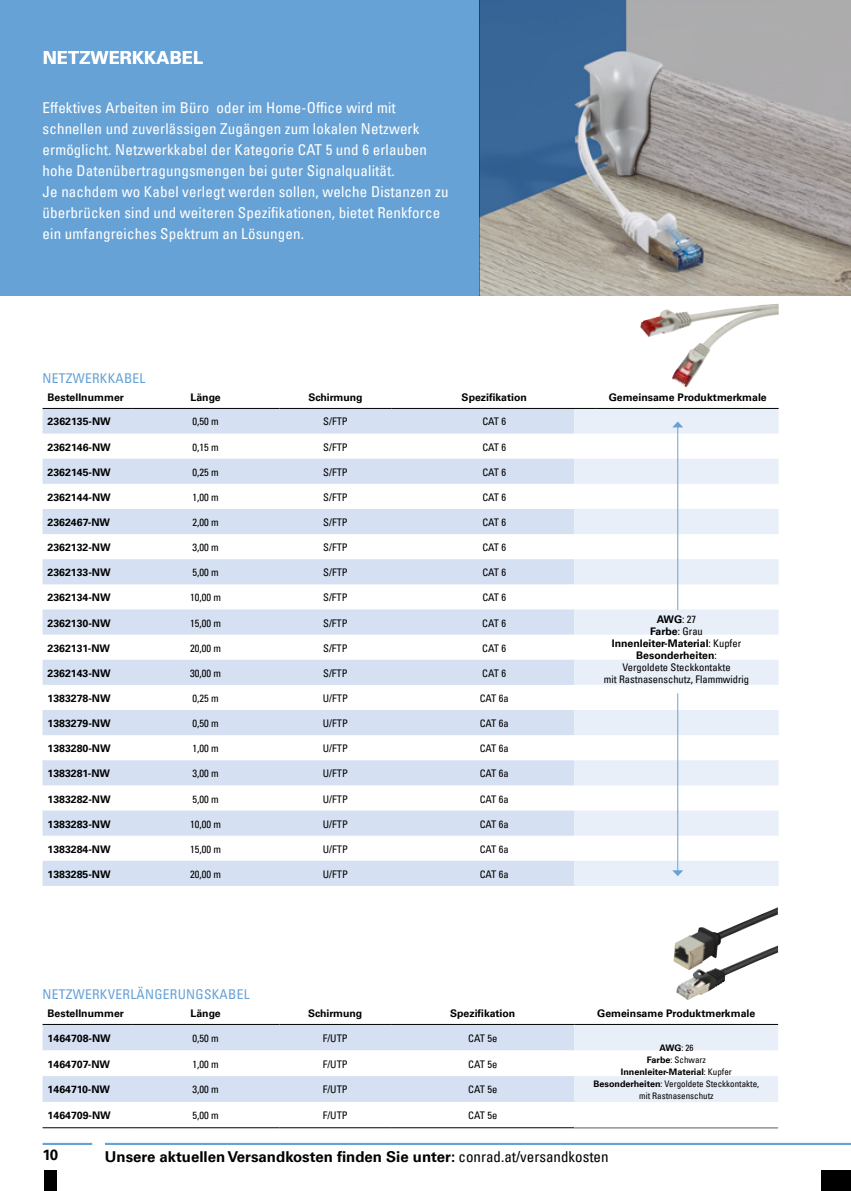
<style>
.page{position:relative;width:851px;height:1191px;background:#fff}
.page>*{position:absolute;margin:0;border:0;box-sizing:border-box;transform-origin:0 0}
.t1{font:700 18px "Univers LT Pro 65";letter-spacing:.01em;color:#fff}
.t2{font:condensed 15px/21px "Univers LT Pro";letter-spacing:.01em;color:#fff}
.t3{font:700 15px "Univers LT Pro 65";color:#000}
.t4{font:condensed 13.5px "Univers LT Pro";letter-spacing:.02em;color:#67a2d6}
.t5{font:700 10.5px/12px "Univers LT Pro 65";color:#000;text-align:center}
.t6{font:condensed 10.5px/12px "Univers LT Pro";color:#000;text-align:center}
.t7{font:condensed 9px/12px "Univers LT Pro";color:#000;text-align:center}
.t8{font:700 9px "Univers LT Pro 65";color:#000}
.s1{font-family:"Univers LT Pro";font-weight:400;font-stretch:condensed}
.s2{font-family:"Univers LT Pro 65";font-weight:700;font-stretch:normal}
</style>
<div class="page">
<hr style="left:43px;top:1142px;width:49px;height:3px;background:#67a2d6">
<hr style="left:105px;top:1142px;width:745px;height:3px;background:#67a2d6">
<div style="left:44px;top:1170px;width:13px;height:21px;background:#000"></div>
<div style="left:821px;top:1170px;width:29px;height:21px;background:#000"></div>
<img style="left:479px;top:0;width:371px;height:296px">
<div style="left:0;top:0;width:479px;height:296px;background:#67a2d6"></div>
<svg style="left:43px;top:409px;width:531px;height:477px;fill:#d5e1f2"></svg>
<hr style="left:43px;top:408px;width:89px;height:1px;background:#000">
<hr style="left:132px;top:408px;width:147px;height:1px;background:#000">
<hr style="left:279px;top:408px;width:112px;height:1px;background:#000">
<hr style="left:391px;top:408px;width:205px;height:1px;background:#000">
<hr style="left:596px;top:408px;width:182px;height:1px;background:#000">
<div style="left:574px;top:409px;width:204px;height:477px;background:linear-gradient(to right,#f3f6fb,#f3f6fb)"></div>
<svg style="left:43px;top:1023px;width:735px;height:1px"></svg>
<svg style="left:43px;top:1025px;width:531px;height:77px;fill:#d5e1f2"></svg>
<hr style="left:43px;top:1127px;width:89px;height:1px;background:#000">
<hr style="left:132px;top:1127px;width:147px;height:1px;background:#000">
<hr style="left:279px;top:1127px;width:112px;height:1px;background:#000">
<hr style="left:391px;top:1127px;width:183px;height:1px;background:#000">
<hr style="left:574px;top:1127px;width:204px;height:1px;background:#000">
<hr style="left:43px;top:1024px;width:89px;height:1px;background:#000">
<hr style="left:132px;top:1024px;width:147px;height:1px;background:#000">
<hr style="left:279px;top:1024px;width:112px;height:1px;background:#000">
<hr style="left:391px;top:1024px;width:183px;height:1px;background:#000">
<div style="left:574px;top:1024px;width:204px;height:103px;background:linear-gradient(to right,#f4f7fb,#f4f7fb)"></div>
<hr style="left:677px;top:426px;width:1px;height:184px;background:#67a2d6">
<svg style="left:672px;top:421px;width:11px;height:6px"></svg>
<hr style="left:677px;top:693px;width:1px;height:178px;background:#67a2d6">
<svg style="left:672px;top:870px;width:11px;height:6px"></svg>
<img style="left:673px;top:907px;width:104px;height:55px">
<img style="left:675px;top:945px;width:103px;height:55px">
<img style="left:640px;top:306px;width:113px;height:31px">
<h1 class="t1" style="left:43px;top:45px;width:162px">NETZWERKKABEL</h1>
<p class="t2" style="left:43px;top:97px;width:407px">Effektives Arbeiten im Büro oder im Home-Office wird mit schnellen und zuverlässigen Zugängen zum lokalen Netzwerk ermöglicht. Netzwerkkabel der Kategorie CAT 5 und 6 erlauben hohe Datenübertragungsmengen bei guter Signalqualität.<br>Je nachdem wo Kabel verlegt werden sollen, welche Distanzen zu überbrücken sind und weiteren Spezifikationen, bietet Renkforce ein umfangreiches Spektrum an Lösungen.</p>
<p class="t4" style="left:43px;top:369px;width:105px">NETZWERKKABEL</p>
<p class="t5" style="left:48px;top:391px;width:78px">Bestellnummer</p>
<p class="t5" style="left:190px;top:391px;width:32px">Länge</p>
<p class="t5" style="left:308px;top:391px;width:56px">Schirmung</p>
<p class="t5" style="left:461px;top:391px;width:67px">Spezifikation</p>
<p class="t5" style="left:608px;top:391px;width:160px">Gemeinsame Produktmerkmale</p>
<p class="t5" style="left:48px;top:415px;width:65px">2362135-NW</p>
<p class="t6" style="left:192px;top:415px;width:28px">0,50 m</p>
<p class="t6" style="left:323px;top:415px;width:26px">S/FTP</p>
<p class="t6" style="left:482px;top:415px;width:25px">CAT 6</p>
<p class="t5" style="left:48px;top:440px;width:65px">2362146-NW</p>
<p class="t6" style="left:192px;top:440px;width:28px">0,15 m</p>
<p class="t6" style="left:323px;top:440px;width:26px">S/FTP</p>
<p class="t6" style="left:482px;top:440px;width:25px">CAT 6</p>
<p class="t5" style="left:48px;top:465px;width:65px">2362145-NW</p>
<p class="t6" style="left:192px;top:466px;width:28px">0,25 m</p>
<p class="t6" style="left:323px;top:466px;width:26px">S/FTP</p>
<p class="t6" style="left:482px;top:466px;width:25px">CAT 6</p>
<p class="t5" style="left:48px;top:490px;width:65px">2362144-NW</p>
<p class="t6" style="left:192px;top:491px;width:28px">1,00 m</p>
<p class="t6" style="left:323px;top:491px;width:26px">S/FTP</p>
<p class="t6" style="left:482px;top:491px;width:25px">CAT 6</p>
<p class="t5" style="left:48px;top:516px;width:64px">2362467-NW</p>
<p class="t6" style="left:192px;top:516px;width:28px">2,00 m</p>
<p class="t6" style="left:323px;top:516px;width:26px">S/FTP</p>
<p class="t6" style="left:482px;top:516px;width:25px">CAT 6</p>
<p class="t5" style="left:48px;top:541px;width:65px">2362132-NW</p>
<p class="t6" style="left:192px;top:541px;width:28px">3,00 m</p>
<p class="t6" style="left:323px;top:541px;width:26px">S/FTP</p>
<p class="t6" style="left:482px;top:541px;width:25px">CAT 6</p>
<p class="t5" style="left:48px;top:566px;width:65px">2362133-NW</p>
<p class="t6" style="left:192px;top:566px;width:28px">5,00 m</p>
<p class="t6" style="left:323px;top:566px;width:26px">S/FTP</p>
<p class="t6" style="left:482px;top:566px;width:25px">CAT 6</p>
<p class="t5" style="left:48px;top:591px;width:65px">2362134-NW</p>
<p class="t6" style="left:190px;top:591px;width:32px">10,00 m</p>
<p class="t6" style="left:323px;top:591px;width:26px">S/FTP</p>
<p class="t6" style="left:482px;top:591px;width:25px">CAT 6</p>
<p class="t5" style="left:48px;top:616px;width:65px">2362130-NW</p>
<p class="t6" style="left:190px;top:616px;width:32px">15,00 m</p>
<p class="t6" style="left:323px;top:616px;width:26px">S/FTP</p>
<p class="t6" style="left:482px;top:616px;width:25px">CAT 6</p>
<p class="t5" style="left:48px;top:641px;width:64px">2362131-NW</p>
<p class="t6" style="left:190px;top:641px;width:32px">20,00 m</p>
<p class="t6" style="left:323px;top:641px;width:26px">S/FTP</p>
<p class="t6" style="left:482px;top:641px;width:25px">CAT 6</p>
<p class="t5" style="left:48px;top:666px;width:65px">2362143-NW</p>
<p class="t6" style="left:190px;top:667px;width:32px">30,00 m</p>
<p class="t6" style="left:323px;top:667px;width:26px">S/FTP</p>
<p class="t6" style="left:482px;top:667px;width:25px">CAT 6</p>
<p class="t5" style="left:48px;top:691px;width:65px">1383278-NW</p>
<p class="t6" style="left:192px;top:692px;width:28px">0,25 m</p>
<p class="t6" style="left:323px;top:692px;width:27px">U/FTP</p>
<p class="t6" style="left:479px;top:692px;width:30px">CAT 6a</p>
<p class="t5" style="left:48px;top:717px;width:65px">1383279-NW</p>
<p class="t6" style="left:192px;top:717px;width:28px">0,50 m</p>
<p class="t6" style="left:323px;top:717px;width:27px">U/FTP</p>
<p class="t6" style="left:479px;top:717px;width:30px">CAT 6a</p>
<p class="t5" style="left:48px;top:742px;width:65px">1383280-NW</p>
<p class="t6" style="left:192px;top:742px;width:28px">1,00 m</p>
<p class="t6" style="left:323px;top:742px;width:27px">U/FTP</p>
<p class="t6" style="left:479px;top:742px;width:30px">CAT 6a</p>
<p class="t5" style="left:48px;top:767px;width:64px">1383281-NW</p>
<p class="t6" style="left:192px;top:767px;width:28px">3,00 m</p>
<p class="t6" style="left:323px;top:767px;width:27px">U/FTP</p>
<p class="t6" style="left:479px;top:767px;width:30px">CAT 6a</p>
<p class="t5" style="left:48px;top:792px;width:65px">1383282-NW</p>
<p class="t6" style="left:192px;top:792px;width:28px">5,00 m</p>
<p class="t6" style="left:323px;top:792px;width:27px">U/FTP</p>
<p class="t6" style="left:479px;top:792px;width:30px">CAT 6a</p>
<p class="t5" style="left:48px;top:817px;width:65px">1383283-NW</p>
<p class="t6" style="left:190px;top:817px;width:32px">10,00 m</p>
<p class="t6" style="left:323px;top:817px;width:27px">U/FTP</p>
<p class="t6" style="left:479px;top:817px;width:30px">CAT 6a</p>
<p class="t5" style="left:48px;top:842px;width:65px">1383284-NW</p>
<p class="t6" style="left:190px;top:842px;width:32px">15,00 m</p>
<p class="t6" style="left:323px;top:842px;width:27px">U/FTP</p>
<p class="t6" style="left:479px;top:842px;width:30px">CAT 6a</p>
<p class="t5" style="left:48px;top:867px;width:65px">1383285-NW</p>
<p class="t6" style="left:190px;top:868px;width:32px">20,00 m</p>
<p class="t6" style="left:323px;top:868px;width:27px">U/FTP</p>
<p class="t6" style="left:479px;top:868px;width:30px">CAT 6a</p>
<p class="t5" style="left:611px;top:612px;width:131px">AWG<span class="s1">: 27<br></span>Farbe<span class="s1">: Grau<br></span>Innenleiter-Material<span class="s1">: Kupfer<br></span>Besonderheiten<span class="s1">:</span></p>
<p class="t6" style="left:603px;top:661px;width:147px">Vergoldete Steckkontakte<br>mit Rastnasenschutz, Flammwidrig</p>
<p class="t4" style="left:43px;top:985px;width:209px">NETZWERKVERLÄNGERUNGSKABEL</p>
<p class="t5" style="left:48px;top:1007px;width:78px">Bestellnummer</p>
<p class="t5" style="left:190px;top:1007px;width:32px">Länge</p>
<p class="t5" style="left:308px;top:1007px;width:56px">Schirmung</p>
<p class="t5" style="left:450px;top:1007px;width:67px">Spezifikation</p>
<p class="t5" style="left:597px;top:1007px;width:160px">Gemeinsame Produktmerkmale</p>
<p class="t5" style="left:48px;top:1031px;width:65px">1464708-NW</p>
<p class="t6" style="left:192px;top:1031px;width:28px">0,50 m</p>
<p class="t6" style="left:322px;top:1031px;width:27px">F/UTP</p>
<p class="t6" style="left:468px;top:1031px;width:30px">CAT 5e</p>
<p class="t5" style="left:48px;top:1057px;width:64px">1464707-NW</p>
<p class="t6" style="left:192px;top:1057px;width:28px">1,00 m</p>
<p class="t6" style="left:322px;top:1057px;width:27px">F/UTP</p>
<p class="t6" style="left:468px;top:1057px;width:30px">CAT 5e</p>
<p class="t5" style="left:48px;top:1083px;width:64px">1464710-NW</p>
<p class="t6" style="left:192px;top:1083px;width:28px">3,00 m</p>
<p class="t6" style="left:322px;top:1083px;width:27px">F/UTP</p>
<p class="t6" style="left:468px;top:1083px;width:30px">CAT 5e</p>
<p class="t5" style="left:48px;top:1109px;width:65px">1464709-NW</p>
<p class="t6" style="left:192px;top:1109px;width:28px">5,00 m</p>
<p class="t6" style="left:322px;top:1109px;width:27px">F/UTP</p>
<p class="t6" style="left:468px;top:1109px;width:30px">CAT 5e</p>
<p class="t8" style="left:659px;top:1041px;width:35px">AWG<span class="s1">: 26</span></p>
<p class="t7" style="left:646px;top:1053px;width:61px"><span class="s2">Farbe</span>: Schwarz</p>
<p class="t8" style="left:621px;top:1065px;width:112px">Innenleiter-Material<span class="s1">: Kupfer</span></p>
<p class="t7" style="left:593px;top:1077px;width:167px"><span class="s2">Besonderheiten</span>: Vergoldete Steckkontakte, mit Rastnasenschutz</p>
<h2 class="t3" style="left:43px;top:1144px;width:17px">10</h2>
<h2 class="t3" style="left:105px;top:1146px;width:505px">Unsere aktuellen Versandkosten finden Sie unter: <span class="s1">conrad.at/versandkosten</span></h2>
</div>
